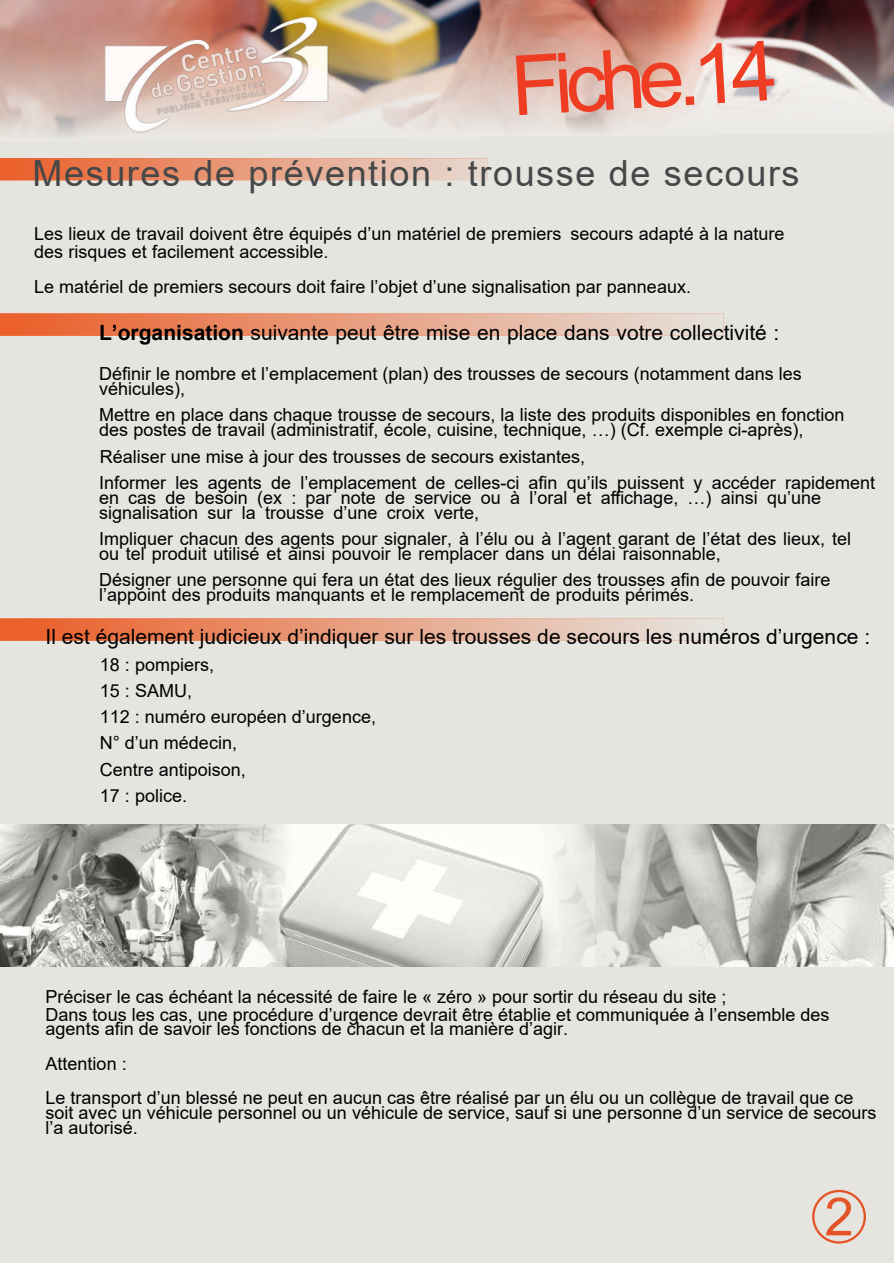
<style>
.page{position:relative;width:894px;height:1263px;background:#fff}
.page>*{position:absolute;margin:0;border:0;box-sizing:border-box;transform-origin:0 0}
.t1{font:83.25px "Arial";color:#ef3d23}
.t2{font:52.8px "Arial";color:#e45427}
.t3{font:36px "Arial";letter-spacing:.045em;color:#454748}
.t4{font:21px "Arial";color:#000001}
.t5{font:18px/15px "Arial";color:#000001}
.s1{font-weight:700}
</style>
<div class="page">
<div style="left:0;top:0;width:893px;height:1263px;background:#e6e4df"></div>
<img style="left:0;top:0;width:893px;height:136px">
<img style="left:0;top:618px;width:723px;height:22px">
<img style="left:0;top:314px;width:723px;height:22px">
<img style="left:0;top:158px;width:487px;height:22px">
<img style="left:104px;top:16px;width:224px;height:117px">
<img style="left:295px;top:824px;width:246px;height:143px">
<img style="left:0;top:824px;width:295px;height:143px">
<img style="left:541px;top:824px;width:352px;height:143px">
<div style="left:812px;top:1190px;width:54px;height:54px;border:2px solid #e45427;border-radius:50%"></div>
<h1 class="t1" style="left:509px;top:54px;width:268px;rotate:-3deg">Fiche.14</h1>
<h3 class="t3" style="left:32px;top:160px;width:768px">Mesures de prévention : trousse de secours</h3>
<p class="t5" style="left:34px;top:227px;width:751px;line-height:17.2px">Les lieux de travail doivent être équipés d’un matériel de premiers secours adapté à la nature des risques et facilement accessible.</p>
<p class="t5" style="left:34px;top:281px;width:658px">Le matériel de premiers secours doit faire l’objet d’une signalisation par panneaux.</p>
<p class="t4" style="left:99px;top:325px;width:681px"><span class="s1">Lʼorganisation</span> suivante peut être mise en place dans votre collectivité :</p>
<p class="t5" style="left:99px;top:368px;width:704px">Définir le nombre et l’emplacement (plan) des trousses de secours (notamment dans les véhicules),</p>
<p class="t5" style="left:99px;top:409px;width:747px">Mettre en place dans chaque trousse de secours, la liste des produits disponibles en fonction des postes de travail (administratif, école, cuisine, technique, …) (Cf. exemple ci-après),</p>
<p class="t5" style="left:99px;top:445px;width:777px;line-height:26.1px">Réaliser une mise à jour des trousses de secours existantes,<br>Informer les agents de l’emplacement de celles-ci afin qu’ils puissent y accéder rapidement</p>
<p class="t5" style="left:99px;top:491px;width:723px">en cas de besoin (ex : par note de service ou à l’oral et affichage, …) ainsi qu’une signalisation sur la trousse d’une croix verte,</p>
<p class="t5" style="left:99px;top:533px;width:753px">Impliquer chacun des agents pour signaler, à l’élu ou à l’agent garant de l’état des lieux, tel ou tel produit utilisé et ainsi pouvoir le remplacer dans un délai raisonnable,</p>
<p class="t5" style="left:99px;top:574px;width:732px">Désigner une personne qui fera un état des lieux régulier des trousses afin de pouvoir faire l’appoint des produits manquants et le remplacement de produits périmés.</p>
<p class="t4" style="left:46px;top:629px;width:826px">Il est également judicieux d’indiquer sur les trousses de secours les numéros d’urgence :</p>
<p class="t5" style="left:100px;top:653px;width:278px;line-height:26.2px">18 : pompiers,<br>15 : SAMU,<br>112 : numéro européen d’urgence,<br>N° d’un médecin,<br>Centre antipoison,<br>17 : police.</p>
<p class="t5" style="left:46px;top:990px;width:785px;line-height:17.2px">Préciser le cas échéant la nécessité de faire le « zéro » pour sortir du réseau du site ;<br>Dans tous les cas, une procédure d’urgence devrait être établie et communiquée à l’ensemble des</p>
<p class="t5" style="left:46px;top:1014px;width:809px;line-height:34.3px">agents afin de savoir les fonctions de chacun et la manière d’agir.<br>Attention :<br>Le transport d’un blessé ne peut en aucun cas être réalisé par un élu ou un collègue de travail que ce</p>
<p class="t5" style="left:46px;top:1107px;width:832px">soit avec un véhicule personnel ou un véhicule de service, sauf si une personne d’un service de secours l’a autorisé.</p>
<h2 class="t2" style="left:824px;top:1197px;width:31px">2</h2>
</div>
